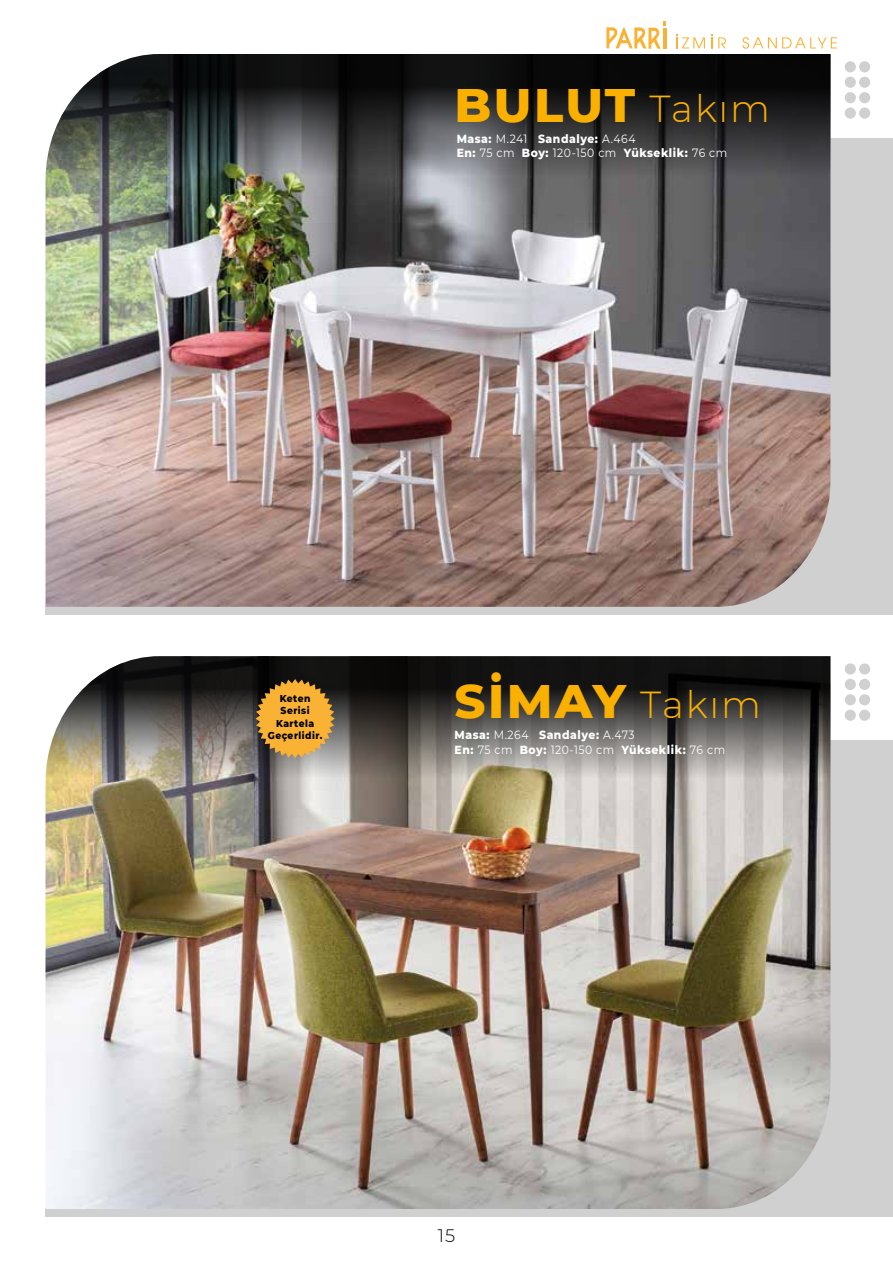
<style>
.page{position:relative;width:893px;height:1263px;background:#fff}
.page>*{position:absolute;margin:0;border:0;box-sizing:border-box;transform-origin:0 0}
.t1{font:800 48px "Montserrat";letter-spacing:.05em;color:#f9b000}
.t2{font:300 18px "Montserrat";color:#000}
.t3{font:800 12px/14.4px "Montserrat";letter-spacing:.05em;color:#fff;scale:.9 1}
.t4{font:800 10.2px/12.3px "Montserrat";letter-spacing:.05em;color:#000;text-align:center;scale:.9 1}
.s1{font-weight:300;font-size:37.5px}
.s2{font-weight:400}
</style>
<div class="page">
<svg style="left:606px;top:22px;width:60px;height:27px"></svg>
<svg style="left:742px;top:37px;width:95px;height:12px"></svg>
<svg style="left:676px;top:34px;width:29px;height:15px"></svg>
<svg style="left:712px;top:34px;width:14px;height:15px"></svg>
<div style="left:680px;top:741px;width:213px;height:476px;background:#d0d0d0"></div>
<div style="left:859px;top:663px;width:11px;height:11px;background:#d0d0d0;border-radius:50%"></div>
<div style="left:845px;top:663px;width:11px;height:11px;background:#d0d0d0;border-radius:50%"></div>
<div style="left:859px;top:679px;width:11px;height:11px;background:#d0d0d0;border-radius:50%"></div>
<div style="left:845px;top:679px;width:11px;height:11px;background:#d0d0d0;border-radius:50%"></div>
<div style="left:859px;top:694px;width:11px;height:11px;background:#d0d0d0;border-radius:50%"></div>
<div style="left:845px;top:694px;width:11px;height:11px;background:#d0d0d0;border-radius:50%"></div>
<div style="left:859px;top:710px;width:11px;height:11px;background:#d0d0d0;border-radius:50%"></div>
<div style="left:845px;top:710px;width:11px;height:11px;background:#d0d0d0;border-radius:50%"></div>
<div style="left:45px;top:1208px;width:635px;height:9px;background:#d0d0d0"></div>
<div style="left:680px;top:138px;width:213px;height:477px;background:#d0d0d0"></div>
<div style="left:859px;top:61px;width:11px;height:11px;background:#d0d0d0;border-radius:50%"></div>
<div style="left:845px;top:61px;width:11px;height:11px;background:#d0d0d0;border-radius:50%"></div>
<div style="left:859px;top:77px;width:11px;height:11px;background:#d0d0d0;border-radius:50%"></div>
<div style="left:845px;top:77px;width:11px;height:11px;background:#d0d0d0;border-radius:50%"></div>
<div style="left:859px;top:92px;width:11px;height:11px;background:#d0d0d0;border-radius:50%"></div>
<div style="left:845px;top:92px;width:11px;height:11px;background:#d0d0d0;border-radius:50%"></div>
<div style="left:859px;top:107px;width:11px;height:12px;background:#d0d0d0;border-radius:50%"></div>
<div style="left:845px;top:107px;width:11px;height:12px;background:#d0d0d0;border-radius:50%"></div>
<div style="left:45px;top:606px;width:635px;height:9px;background:#d0d0d0"></div>
<img style="left:45px;top:656px;width:785px;height:553px">
<img style="left:45px;top:54px;width:785px;height:553px">
<svg style="left:255px;top:679px;width:80px;height:79px;background:#c18f38"></svg>
<h1 class="t1" style="left:455px;top:70px;width:317px">BULUT <span class="s1">Takım</span></h1>
<p class="t3" style="left:457px;top:131px;width:302px">Masa: <span class="s2">M.241</span> Sandalye: <span class="s2">A.464<br></span>En: <span class="s2">75 cm</span> Boy: <span class="s2">120-150 cm</span> Yükseklik: <span class="s2">76 cm</span></p>
<p class="t4" style="left:268px;top:692px;width:62px">Keten<br>Serisi<br>Kartela<br>Geçerlidir.</p>
<h1 class="t1" style="left:455px;top:666px;width:308px">SİMAY <span class="s1">Takım</span></h1>
<p class="t3" style="left:455px;top:727px;width:302px">Masa: <span class="s2">M.264</span> Sandalye: <span class="s2">A.473<br></span>En: <span class="s2">75 cm</span> Boy: <span class="s2">120-150 cm</span> Yükseklik: <span class="s2">76 cm</span></p>
<h2 class="t2" style="left:438px;top:1223px;width:19px">15</h2>
</div>
